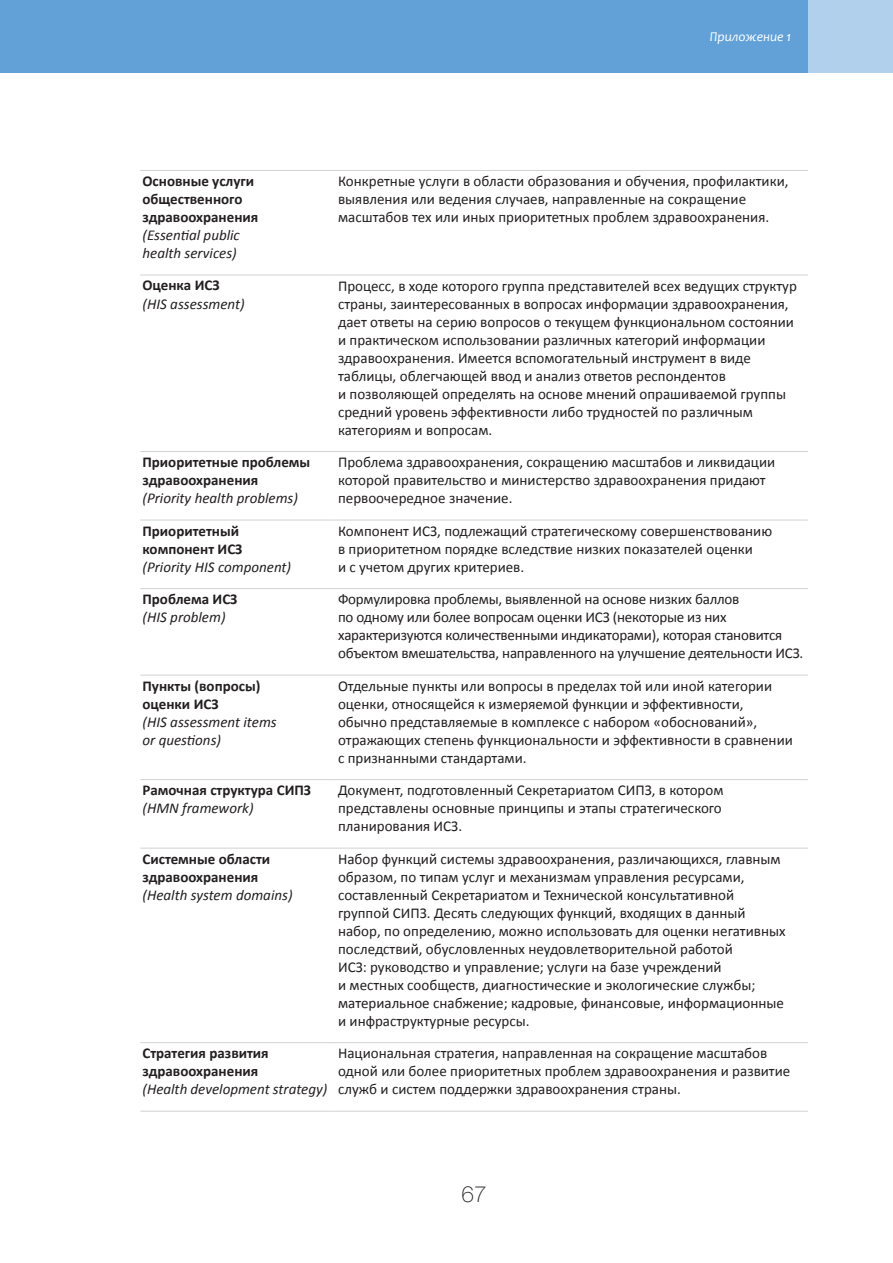
<style>
.page{position:relative;width:893px;height:1263px;background:#fff}
.page>*{position:absolute;margin:0;border:0;box-sizing:border-box;transform-origin:0 0}
.t1{font:100 22.5px "Helvetica Neue Cyr";color:#231f20}
.t2{font:15px/18px "Calibri";color:#231f20}
.t3{font:700 15px/18px "Calibri";color:#231f20}
.t4{font:italic 15px/18px "Calibri";color:#231f20}
.Параграфы{font:italic 13.5px "Candara";color:#fff}
.s1{font-weight:400;font-style:italic}
.s2{font-weight:700;font-style:normal}
</style>
<div class="page">
<div style="left:0;top:0;width:808px;height:72px;background:#61a1d7"></div>
<div style="left:808px;top:0;width:85px;height:72px;background:#b0d0eb"></div>
<hr style="left:140px;top:170px;width:196px;height:1px;background:#d1d2d4">
<hr style="left:336px;top:170px;width:472px;height:1px;background:#d1d2d4">
<hr style="left:140px;top:275px;width:196px;height:1px;background:#d1d2d4">
<hr style="left:336px;top:275px;width:472px;height:1px;background:#d1d2d4">
<hr style="left:140px;top:451px;width:196px;height:1px;background:#d1d2d4">
<hr style="left:336px;top:451px;width:472px;height:1px;background:#d1d2d4">
<hr style="left:140px;top:520px;width:196px;height:1px;background:#d1d2d4">
<hr style="left:336px;top:520px;width:472px;height:1px;background:#d1d2d4">
<hr style="left:140px;top:588px;width:196px;height:1px;background:#d1d2d4">
<hr style="left:336px;top:588px;width:472px;height:1px;background:#d1d2d4">
<hr style="left:140px;top:675px;width:196px;height:1px;background:#d1d2d4">
<hr style="left:336px;top:675px;width:472px;height:1px;background:#d1d2d4">
<hr style="left:140px;top:779px;width:196px;height:1px;background:#d1d2d4">
<hr style="left:336px;top:779px;width:472px;height:1px;background:#d1d2d4">
<hr style="left:140px;top:848px;width:196px;height:1px;background:#d1d2d4">
<hr style="left:336px;top:848px;width:472px;height:1px;background:#d1d2d4">
<hr style="left:140px;top:1042px;width:196px;height:1px;background:#d1d2d4">
<hr style="left:336px;top:1042px;width:472px;height:1px;background:#d1d2d4">
<hr style="left:140px;top:1111px;width:196px;height:1px;background:#d1d2d4">
<hr style="left:336px;top:1111px;width:472px;height:1px;background:#d1d2d4">
<p class="Параграфы" style="left:710px;top:28px;width:83px">Приложение 1</p>
<p class="t3" style="left:142px;top:172px;width:117px">Основные услуги общественного здравоохранения <span class="s1">(Essential public health services)</span></p>
<p class="t2" style="left:338px;top:172px;width:452px">Конкретные услуги в области образования и обучения, профилактики, выявления или ведения случаев, направленные на сокращение масштабов тех или иных приоритетных проблем здравоохранения.</p>
<p class="t4" style="left:142px;top:276px;width:104px"><span class="s2">Оценка ИСЗ </span>(HIS assessment)</p>
<p class="t2" style="left:338px;top:277px;width:460px">Процесс, в ходе которого группа представителей всех ведущих структур страны, заинтересованных в вопросах информации здравоохранения, дает ответы на серию вопросов о текущем функциональном состоянии и практическом использовании различных категорий информации здравоохранения. Имеется вспомогательный инструмент в виде таблицы, облегчающей ввод и анализ ответов респондентов<br>и позволяющей определять на основе мнений опрашиваемой группы средний уровень эффективности либо трудностей по различным категориям и вопросам.</p>
<p class="t3" style="left:142px;top:453px;width:169px">Приоритетные проблемы здравоохранения <span class="s1">(Priority health problems)</span></p>
<p class="t2" style="left:338px;top:453px;width:439px">Проблема здравоохранения, сокращению масштабов и ликвидации которой правительство и министерство здравоохранения придают первоочередное значение.</p>
<p class="t3" style="left:142px;top:521px;width:150px">Приоритетный компонент ИСЗ <span class="s1">(Priority HIS component)</span></p>
<p class="t2" style="left:338px;top:522px;width:436px">Компонент ИСЗ, подлежащий стратегическому совершенствованию в приоритетном порядке вследствие низких показателей оценки<br>и с учетом других критериев.</p>
<p class="t4" style="left:142px;top:589px;width:97px"><span class="s2">Проблема ИСЗ </span>(HIS problem)</p>
<p class="t2" style="left:338px;top:590px;width:467px">Формулировка проблемы, выявленной на основе низких баллов<br>по одному или более вопросам оценки ИСЗ (некоторые из них характеризуются количественными индикаторами), которая становится объектом вмешательства, направленного на улучшение деятельности ИСЗ.</p>
<p class="t4" style="left:142px;top:676px;width:136px"><span class="s2">Пункты (вопросы) оценки ИСЗ<br></span>(HIS assessment items or questions)</p>
<p class="t2" style="left:338px;top:677px;width:456px">Отдельные пункты или вопросы в пределах той или иной категории оценки, относящейся к измеряемой функции и эффективности, обычно представляемые в комплексе с набором «обоснований», отражающих степень функциональности и эффективности в сравнении с признанными стандартами.</p>
<p class="t3" style="left:142px;top:781px;width:170px">Рамочная структура СИПЗ <span class="s1">(HMN framework)</span></p>
<p class="t2" style="left:338px;top:781px;width:387px;text-align:justify">Документ, подготовленный Секретариатом СИПЗ, в котором представлены основные принципы и этапы стратегического планирования ИСЗ.</p>
<p class="t3" style="left:142px;top:850px;width:152px">Системные области здравоохранения <span class="s1">(Health system domains)</span></p>
<p class="t2" style="left:338px;top:850px;width:449px">Набор функций системы здравоохранения, различающихся, главным образом, по типам услуг и механизмам управления ресурсами, составленный Секретариатом и Технической консультативной группой СИПЗ. Десять следующих функций, входящих в данный набор, по определению, можно использовать для оценки негативных последствий, обусловленных неудовлетворительной работой<br>ИСЗ: руководство и управление; услуги на базе учреждений<br>и местных сообществ, диагностические и экологические службы; материальное снабжение; кадровые, финансовые, информационные и инфраструктурные ресурсы.</p>
<p class="t3" style="left:142px;top:1044px;width:186px">Стратегия развития здравоохранения<br><span class="s1">(Health development strategy)</span></p>
<p class="t2" style="left:338px;top:1044px;width:454px">Национальная стратегия, направленная на сокращение масштабов одной или более приоритетных проблем здравоохранения и развитие служб и систем поддержки здравоохранения страны.</p>
<h1 class="t1" style="left:462px;top:1181px;width:27px">67</h1>
</div>
